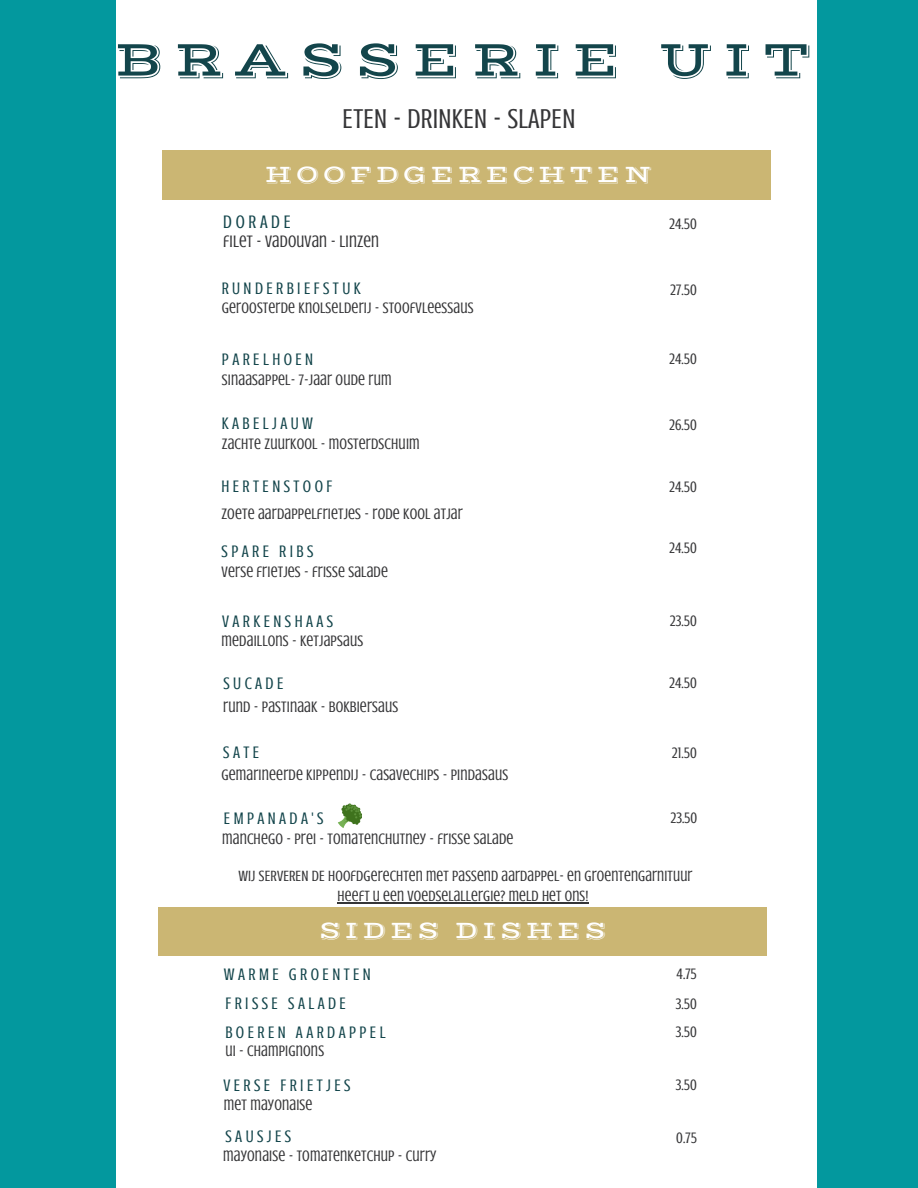
<style>
.page{position:relative;width:918px;height:1188px;background:#03989e}
.page>*{position:absolute;margin:0;border:0;box-sizing:border-box;transform-origin:0 0}
.t1{font:51.45px "Vast Shadow";letter-spacing:.21em;color:#13454b}
.t2{font:28.05px "Crushed";letter-spacing:.01em;color:#353537}
.t3{font:24.9px "Vast Shadow";letter-spacing:.15em;color:#fff}
.t4{font:18.6px "Crushed";letter-spacing:.2em;color:#13454b}
.t5{font:17.1px/29.7px "Crushed";letter-spacing:.2em;color:#13454b}
.t6{font:17.1px "Crushed";letter-spacing:.01em;color:#353537}
.t7{font:15.6px/29.7px "Crushed";letter-spacing:.01em;color:#353537}
.t8{font:15.3px/20.1px "Crushed";letter-spacing:.01em;color:#353537;text-align:center}
</style>
<div class="page">
<div style="left:116px;top:0;width:700px;height:1188px;background:#fff"></div>
<div style="left:162px;top:151px;width:608px;height:48px;background:#cbb673"></div>
<div style="left:159px;top:907px;width:608px;height:49px;background:#cbb673"></div>
<hr style="left:338px;top:902px;width:251px;height:1px;background:#353537">
<svg style="left:338px;top:803px;width:24px;height:25px"></svg>
<h1 class="t1" style="left:114px;top:29px;width:698px">BRASSERIE UIT</h1>
<h2 class="t2" style="left:343px;top:103px;width:234px">ETEN - DRINKEN - SLAPEN</h2>
<h3 class="t3" style="left:265px;top:159px;width:389px">HOOFDGERECHTEN</h3>
<p class="t4" style="left:223px;top:211px;width:69px">DORADE</p>
<p class="t6" style="left:223px;top:232px;width:157px">FILET - VADOUVAN - LINZEN</p>
<p class="t5" style="left:222px;top:274px;width:141px">RUNDERBIEFSTUK</p>
<p class="t7" style="left:222px;top:293px;width:253px">GEROOSTERDE KNOLSELDERIJ - STOOFVLEESSAUS</p>
<p class="t5" style="left:222px;top:345px;width:93px">PARELHOEN</p>
<p class="t7" style="left:222px;top:365px;width:171px">SINAASAPPEL- 7-JAAR OUDE RUM</p>
<p class="t5" style="left:222px;top:409px;width:93px">KABELJAUW</p>
<p class="t7" style="left:222px;top:429px;width:199px">ZACHTE ZUURKOOL - MOSTERDSCHUIM</p>
<p class="t7" style="left:669px;top:209px;width:29px">24.50</p>
<p class="t7" style="left:671px;top:275px;width:28px">27.50</p>
<p class="t7" style="left:669px;top:344px;width:29px">24.50</p>
<p class="t7" style="left:669px;top:410px;width:29px">26.50</p>
<p class="t5" style="left:221px;top:472px;width:112px">HERTENSTOOF</p>
<p class="t7" style="left:221px;top:499px;width:243px">ZOETE AARDAPPELFRIETJES - RODE KOOL ATJAR</p>
<p class="t7" style="left:669px;top:472px;width:29px">24.50</p>
<p class="t5" style="left:222px;top:537px;width:93px">SPARE RIBS</p>
<p class="t7" style="left:669px;top:533px;width:29px">24.50</p>
<p class="t7" style="left:222px;top:557px;width:168px">VERSE FRIETJES - FRISSE SALADE</p>
<p class="t5" style="left:222px;top:607px;width:113px">VARKENSHAAS</p>
<p class="t7" style="left:222px;top:626px;width:143px">MEDAILLONS - KETJAPSAUS</p>
<p class="t7" style="left:670px;top:606px;width:28px">23.50</p>
<p class="t5" style="left:223px;top:669px;width:62px">SUCADE</p>
<p class="t7" style="left:223px;top:692px;width:177px">RUND - PASTINAAK - BOKBIERSAUS</p>
<p class="t7" style="left:669px;top:668px;width:29px">24.50</p>
<p class="t5" style="left:223px;top:737px;width:37px">SATE</p>
<p class="t7" style="left:672px;top:738px;width:26px">21.50</p>
<p class="t7" style="left:221px;top:760px;width:288px">GEMARINEERDE KIPPENDIJ - CASAVECHIPS - PINDASAUS</p>
<p class="t5" style="left:224px;top:803px;width:101px">EMPANADA'S</p>
<p class="t7" style="left:222px;top:824px;width:293px">MANCHEGO - PREI - TOMATENCHUTNEY - FRISSE SALADE</p>
<p class="t7" style="left:671px;top:803px;width:28px">23.50</p>
<p class="t8" style="left:238px;top:866px;width:456px">WIJ SERVEREN DE HOOFDGERECHTEN MET PASSEND AARDAPPEL- EN GROENTENGARNITUUR<br>HEEFT U EEN VOEDSELALLERGIE? MELD HET ONS!</p>
<h3 class="t3" style="left:319px;top:915px;width:289px">SIDES DISHES</h3>
<p class="t5" style="left:224px;top:959px;width:148px">WARME GROENTEN<br>FRISSE SALADE</p>
<p class="t5" style="left:225px;top:1017px;width:162px">BOEREN AARDAPPEL</p>
<p class="t7" style="left:225px;top:1036px;width:100px">UI - CHAMPIGNONS</p>
<p class="t5" style="left:223px;top:1071px;width:129px">VERSE FRIETJES</p>
<p class="t7" style="left:224px;top:1090px;width:90px">MET MAYONAISE</p>
<p class="t5" style="left:225px;top:1122px;width:67px">SAUSJES</p>
<p class="t7" style="left:223px;top:1141px;width:215px">MAYONAISE - TOMATENKETCHUP - CURRY</p>
<p class="t7" style="left:676px;top:959px;width:22px">4.75<br>3.50</p>
<p class="t7" style="left:676px;top:1017px;width:22px">3.50</p>
<p class="t7" style="left:676px;top:1070px;width:22px">3.50</p>
<p class="t7" style="left:676px;top:1123px;width:22px">0.75</p>
</div>
